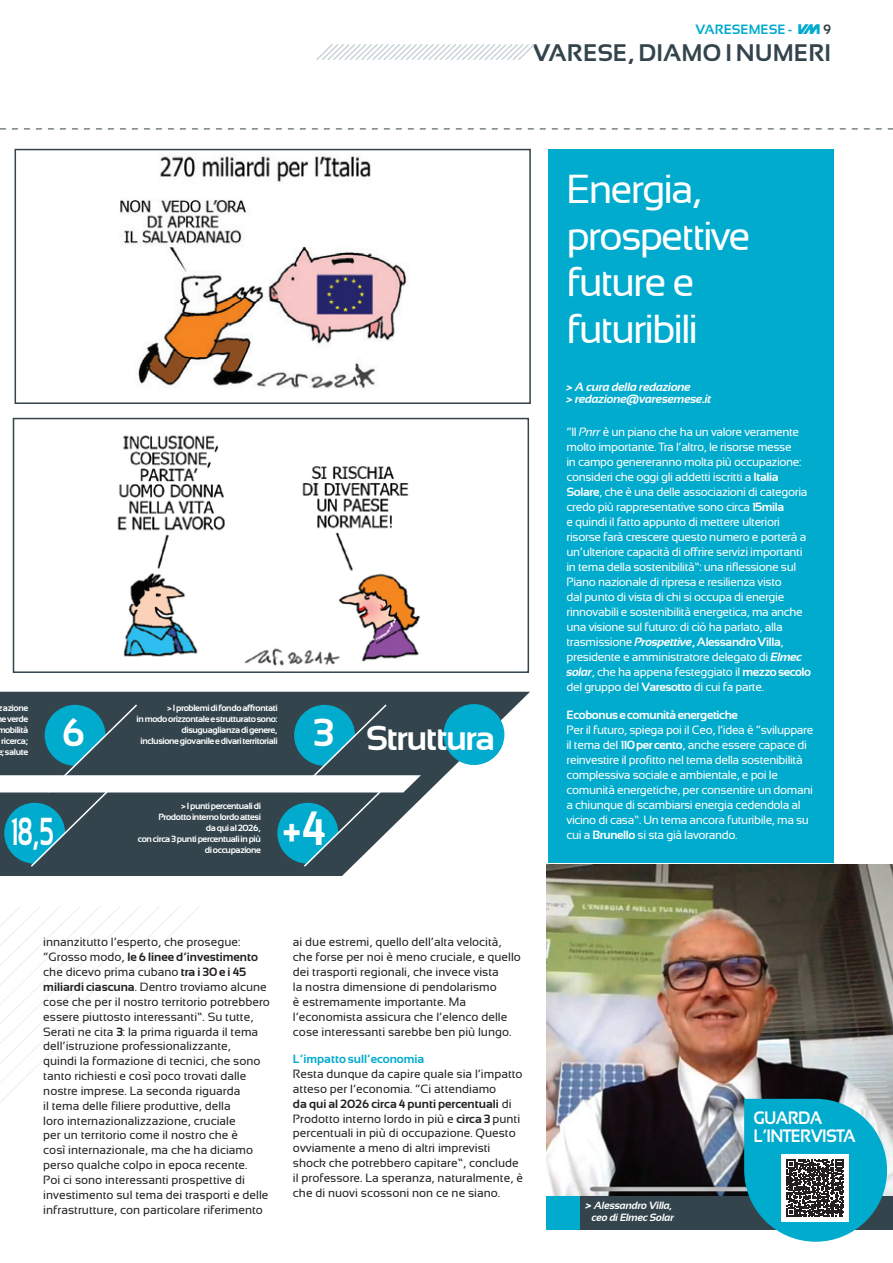
<style>
.page{position:relative;width:893px;height:1263px;background:#fff}
.page>*{position:absolute;margin:0;border:0;box-sizing:border-box;transform-origin:0 0}
.t1{font:700 48px "Sansation";color:#fff;scale:.9 1}
.Underline_white{font:40.5px "Sansation";letter-spacing:-.05em;color:#fff}
.t2{font:700 39px "Sansation";color:#fff;scale:.62 1}
.t3{font:700 39px "Sansation";color:#fff}
.t4{font:700 34.5px "Sansation";letter-spacing:-.04em;color:#fff}
.t5{font:700 24px "Sansation";color:#33444d}
.Panel_Head{font:700 18px "Sansation";letter-spacing:-.04em;color:#fff;scale:.92 1}
.t6{font:700 13.5px "Sansation";color:#00abcd}
.Body{font:12px/14.9px "Sansation";color:#231f20}
.Body_white{font:12px/15px "Sansation";letter-spacing:-.03em;color:#fff}
.Underline_white-2{font:italic 700 12px/12px "Sansation";letter-spacing:-.02em;color:#fff}
.Body_white-2{font:italic 700 10.5px/12px "Sansation";letter-spacing:-.02em;color:#fff;text-align:right}
.t7{font:700 9px/10.8px "Sansation";letter-spacing:-.04em;color:#fff;text-align:right}
.s1{font-family:"Varese Mese";font-weight:400;font-size:9.75px}
.s2{color:#33444d}
.s3{font-weight:700}
.s4{font-weight:700;color:#00abcd}
.s5{font-style:italic}
.s6{font-weight:700;font-style:italic}
.s7{font-size:12px}
</style>
<div class="page">
<svg style="left:0;top:907px;width:199px;height:196px"></svg>
<svg style="left:0;top:692px;width:530px;height:184px"></svg>
<div style="left:443px;top:704px;width:61px;height:61px;background:#00abcd;border-radius:50%"></div>
<svg style="left:0;top:703px;width:421px;height:165px;background:#496e7a"></svg>
<svg style="left:316px;top:44px;width:219px;height:16px"></svg>
<img style="left:120px;top:154px;width:288px;height:235px">
<div style="left:15px;top:149px;width:516px;height:255px;border:2px solid #33444d"></div>
<img style="left:117px;top:435px;width:304px;height:231px">
<div style="left:13px;top:418px;width:516px;height:255px;border:2px solid #33444d"></div>
<div style="left:548px;top:149px;width:285px;height:1063px;background:#00abcd"></div>
<img style="left:547px;top:864px;width:346px;height:332px">
<div style="left:559px;top:1196px;width:334px;height:33px;background:#33444d"></div>
<div style="left:546px;top:1196px;width:34px;height:33px;background:#00abcd"></div>
<svg style="left:0;top:129px;width:893px;height:1px"></svg>
<svg style="left:744px;top:1099px;width:143px;height:143px"></svg>
<p class="t6" style="left:696px;top:22px;width:137px">VARESEMESE - <span class="s1">V</span> <span class="s2">9</span></p>
<p class="t5" style="left:533px;top:39px;width:300px">VARESE, DIAMO I NUMERI</p>
<p class="t7" style="left:-3px;top:703px;width:32px;text-align:center">zazione e verde mobilità ricerca; ; salute</p>
<p class="t7" style="left:137px;top:703px;width:143px">&gt; I problemi di fondo affrontati<br>in modo orizzontale e strutturato sono: disuguaglianza di genere,<br>inclusione giovanile e divari territoriali</p>
<p class="t3" style="left:62px;top:711px;width:25px">6</p>
<p class="t3" style="left:313px;top:711px;width:23px">3</p>
<p class="t4" style="left:366px;top:718px;width:131px">Struttura</p>
<p class="t7" style="left:138px;top:801px;width:125px">&gt; I punti percentuali di<br>Prodotto interno lordo attesi<br>da qui al 2026,<br>con circa 3 punti percentuali in più di occupazione</p>
<h3 class="t2" style="left:11px;top:810px;width:70px">18,5</h3>
<p class="t1" style="left:282px;top:802px;width:50px">+4</p>
<p class="Body" style="left:43px;top:935px;width:228px">innanzitutto l’esperto, che prosegue: “Grosso modo, <span class="s3">le 6 linee d’investimento </span>che dicevo prima cubano <span class="s3">tra i 30 e i 45 miliardi ciascuna</span>. Dentro troviamo alcune cose che per il nostro territorio potrebbero essere piuttosto interessanti”. Su tutte, Serati ne cita <span class="s3">3</span>: la prima riguarda il tema dell’istruzione professionalizzante,<br>quindi la formazione di tecnici, che sono tanto richiesti e così poco trovati dalle nostre imprese. La seconda riguarda<br>il tema delle filiere produttive, della<br>loro internazionalizzazione, cruciale<br>per un territorio come il nostro che è<br>così internazionale, ma che ha diciamo perso qualche colpo in epoca recente.<br>Poi ci sono interessanti prospettive di investimento sul tema dei trasporti e delle infrastrutture, con particolare riferimento</p>
<p class="Body" style="left:293px;top:935px;width:229px">ai due estremi, quello dell’alta velocità, che forse per noi è meno cruciale, e quello dei trasporti regionali, che invece vista<br>la nostra dimensione di pendolarismo<br>è estremamente importante. Ma l’economista assicura che l’elenco delle cose interessanti sarebbe ben più lungo.</p>
<p class="Body" style="left:293px;top:1051px;width:231px"><span class="s4">L’impatto sull’economia<br></span>Resta dunque da capire quale sia l’impatto atteso per l’economia. “Ci attendiamo<br><span class="s3">da qui al 2026 circa 4 punti percentuali</span> di Prodotto interno lordo in più e <span class="s3">circa 3</span> punti percentuali in più di occupazione. Questo ovviamente a meno di altri imprevisti shock che potrebbero capitare”, conclude il professore. La speranza, naturalmente, è che di nuovi scossoni non ce ne siano.</p>
<p class="Underline_white" style="left:566px;top:167px;width:137px">Energia,</p>
<p class="Underline_white" style="left:566px;top:213px;width:186px">prospettive</p>
<p class="Underline_white" style="left:566px;top:260px;width:130px">future e</p>
<p class="Underline_white" style="left:566px;top:306px;width:133px">futuribili</p>
<p class="Underline_white-2" style="left:566px;top:380px;width:147px">&gt; A cura della redazione<br>&gt; redazione@varesemese.it</p>
<p class="Body_white" style="left:566px;top:424px;width:246px">“Il <span class="s5">Pnrr</span> è un piano che ha un valore veramente molto importante. Tra l’altro, le risorse messe<br>in campo genereranno molta più occupazione: consideri che oggi gli addetti iscritti a <span class="s3">Italia Solare</span>, che è una delle associazioni di categoria credo più rappresentative sono circa <span class="s3">15mila<br></span>e quindi il fatto appunto di mettere ulteriori risorse farà crescere questo numero e porterà a un’ulteriore capacità di offrire servizi importanti in tema della sostenibilità”: una riflessione sul Piano nazionale di ripresa e resilienza visto<br>dal punto di vista di chi si occupa di energie rinnovabili e sostenibilità energetica, ma anche una visione sul futuro: di ciò ha parlato, alla trasmissione <span class="s6">Prospettive</span><span class="s3">, Alessandro Villa</span>, presidente e amministratore delegato di <span class="s6">Elmec solar</span>, che ha appena festeggiato il <span class="s3">mezzo secolo </span>del gruppo del <span class="s3">Varesotto</span> di cui fa parte.</p>
<p class="Body_white" style="left:566px;top:707px;width:248px"><span class="s3">Ecobonus e comunità energetiche<br></span>Per il futuro, spiega poi il Ceo, l’idea è “sviluppare il tema del <span class="s3">110 per cento</span>, anche essere capace di reinvestire il profitto nel tema della sostenibilità complessiva sociale e ambientale, e poi le comunità energetiche, per consentire un domani a chiunque di scambiarsi energia cedendola al vicino di casa”. Un tema ancora futuribile, ma su cui a <span class="s3">Brunello</span> si sta già lavorando.</p>
<p class="Body_white-2" style="left:585px;top:1199px;width:90px"><span class="s7">&gt;</span> Alessandro Villa, ceo di Elmec Solar</p>
<p class="Panel_Head" style="left:753px;top:1108px;width:77px">GUARDA</p>
<p class="Panel_Head" style="left:753px;top:1125px;width:113px">L’INTERVISTA</p>
</div>
